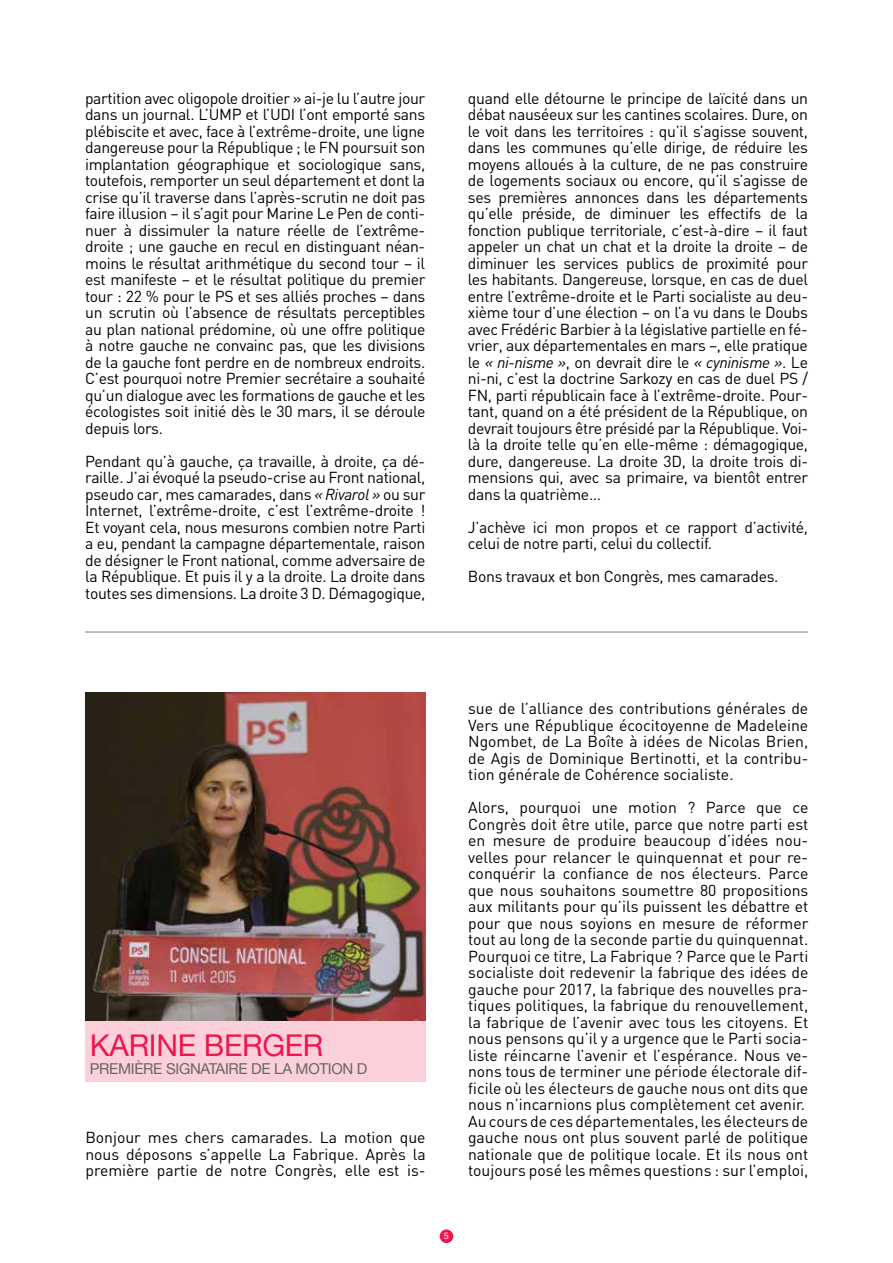
<style>
.page{position:relative;width:893px;height:1263px;background:#fff}
.page>*{position:absolute;margin:0;border:0;box-sizing:border-box;transform-origin:0 0}
.t1{font:30px "Helvetica Neue";letter-spacing:-.01em;color:#ed174c}
.t2{font:15.75px/16.5px "DIN";color:#000;text-align:justify}
.t3{font:15.75px/16.5px "DIN";letter-spacing:-.02em;color:#000}
.t4{font:15px "Helvetica Neue";letter-spacing:-.02em;color:#666}
.t5{font:9px "Helvetica Neue";color:#fff}
.s1{font-style:italic}
</style>
<div class="page">
<div style="left:440px;top:1229px;width:13px;height:14px;background:#ed174c;border-radius:50%"></div>
<hr style="left:85px;top:631px;width:723px;height:1px;background:#927d89">
<div style="left:85px;top:1020px;width:341px;height:62px;background:#fbd0db"></div>
<img style="left:85px;top:693px;width:340px;height:327px">
<p class="t2" style="left:85px;top:89px;width:342px">partition avec oligopole droitier » ai-je lu l’autre jour dans un journal. L’UMP et l’UDI l’ont emporté sans plébiscite et avec, face à l’extrême-droite, une ligne dangereuse pour la République ; le FN poursuit son implantation géographique et sociologique sans, toutefois, remporter un seul département et dont la crise qu’il traverse dans l’après-scrutin ne doit pas faire illusion – il s’agit pour Marine Le Pen de conti&shy;nuer à dissimuler la nature réelle de l’extrême&shy;droite ; une gauche en recul en distinguant néan&shy;moins le résultat arithmétique du second tour – il est manifeste – et le résultat politique du premier tour : 22 % pour le PS et ses alliés proches – dans un scrutin où l’absence de résultats perceptibles au plan national prédomine, où une offre politique à notre gauche ne convainc pas, que les divisions de la gauche font perdre en de nombreux endroits.<br>C’est pourquoi notre Premier secrétaire a souhaité qu’un dialogue avec les formations de gauche et les écologistes soit initié dès le 30 mars, il se déroule depuis lors.</p>
<p class="t2" style="left:85px;top:452px;width:342px">Pendant qu’à gauche, ça travaille, à droite, ça dé&shy;raille. J’ai évoqué la pseudo-crise au Front national, pseudo car, mes camarades, dans <span class="s1">« Rivarol »</span> ou sur Internet, l’extrême-droite, c’est l’extrême-droite !<br>Et voyant cela, nous mesurons combien notre Parti a eu, pendant la campagne départementale, raison de désigner le Front national, comme adversaire de la République. Et puis il y a la droite. La droite dans toutes ses dimensions. La droite 3 D. Démagogique,</p>
<p class="t2" style="left:468px;top:89px;width:342px">quand elle détourne le principe de laïcité dans un débat nauséeux sur les cantines scolaires. Dure, on le voit dans les territoires : qu’il s’agisse souvent, dans les communes qu’elle dirige, de réduire les moyens alloués à la culture, de ne pas construire de logements sociaux ou encore, qu’il s’agisse de ses premières annonces dans les départements qu’elle préside, de diminuer les effectifs de la fonction publique territoriale, c’est-à-dire – il faut appeler un chat un chat et la droite la droite – de diminuer les services publics de proximité pour les habitants. Dangereuse, lorsque, en cas de duel entre l’extrême-droite et le Parti socialiste au deu&shy;xième tour d’une élection – on l’a vu dans le Doubs avec Frédéric Barbier à la législative partielle en fé&shy;vrier, aux départementales en mars –, elle pratique le <span class="s1">« ni-nisme »</span>, on devrait dire le <span class="s1">« cyninisme »</span>. Le ni-ni, c’est la doctrine Sarkozy en cas de duel PS / FN, parti républicain face à l’extrême-droite. Pour&shy;tant, quand on a été président de la République, on devrait toujours être présidé par la République. Voi&shy;là la droite telle qu’en elle-même : démagogique, dure, dangereuse. La droite 3D, la droite trois di&shy;mensions qui, avec sa primaire, va bientôt entrer dans la quatrième…</p>
<p class="t3" style="left:468px;top:519px;width:342px">J’achève ici mon propos et ce rapport d’activité, celui de notre parti, celui du collectif.</p>
<p class="t3" style="left:468px;top:568px;width:312px">Bons travaux et bon Congrès, mes camarades.</p>
<h1 class="t1" style="left:90px;top:1023px;width:235px">KARINE BERGER</h1>
<p class="t4" style="left:90px;top:1058px;width:279px">PREMIÈRE SIGNATAIRE DE LA MOTION D</p>
<p class="t2" style="left:85px;top:1129px;width:342px">Bonjour mes chers camarades. La motion que nous déposons s’appelle La Fabrique. Après la première partie de notre Congrès, elle est is-</p>
<p class="t2" style="left:468px;top:700px;width:342px">sue de l’alliance des contributions générales de Vers une République écocitoyenne de Madeleine Ngombet, de La Boîte à idées de Nicolas Brien, de Agis de Dominique Bertinotti, et la contribu&shy;tion générale de Cohérence socialiste.</p>
<p class="t2" style="left:468px;top:799px;width:342px;text-align:left">Alors, pourquoi une motion ? Parce que ce Congrès doit être utile, parce que notre parti est en mesure de produire beaucoup d’idées nou&shy;velles pour relancer le quinquennat et pour re&shy;conquérir la confiance de nos électeurs. Parce que nous souhaitons soumettre 80 propositions aux militants pour qu’ils puissent les débattre et pour que nous soyions en mesure de réformer tout au long de la seconde partie du quinquennat.<br>Pourquoi ce titre, La Fabrique ? Parce que le Parti socialiste doit redevenir la fabrique des idées de gauche pour 2017, la fabrique des nouvelles pra&shy;tiques politiques, la fabrique du renouvellement, la fabrique de l’avenir avec tous les citoyens. Et nous pensons qu’il y a urgence que le Parti socia&shy;liste réincarne l’avenir et l’espérance. Nous ve&shy;nons tous de terminer une période électorale dif&shy;ficile où les électeurs de gauche nous ont dits que nous n’incarnions plus complètement cet avenir.<br>Au cours de ces départementales, les électeurs de gauche nous ont plus souvent parlé de politique nationale que de politique locale. Et ils nous ont toujours posé les mêmes questions : sur l’emploi,</p>
<p class="t5" style="left:444px;top:1229px;width:7px">5</p>
</div>
